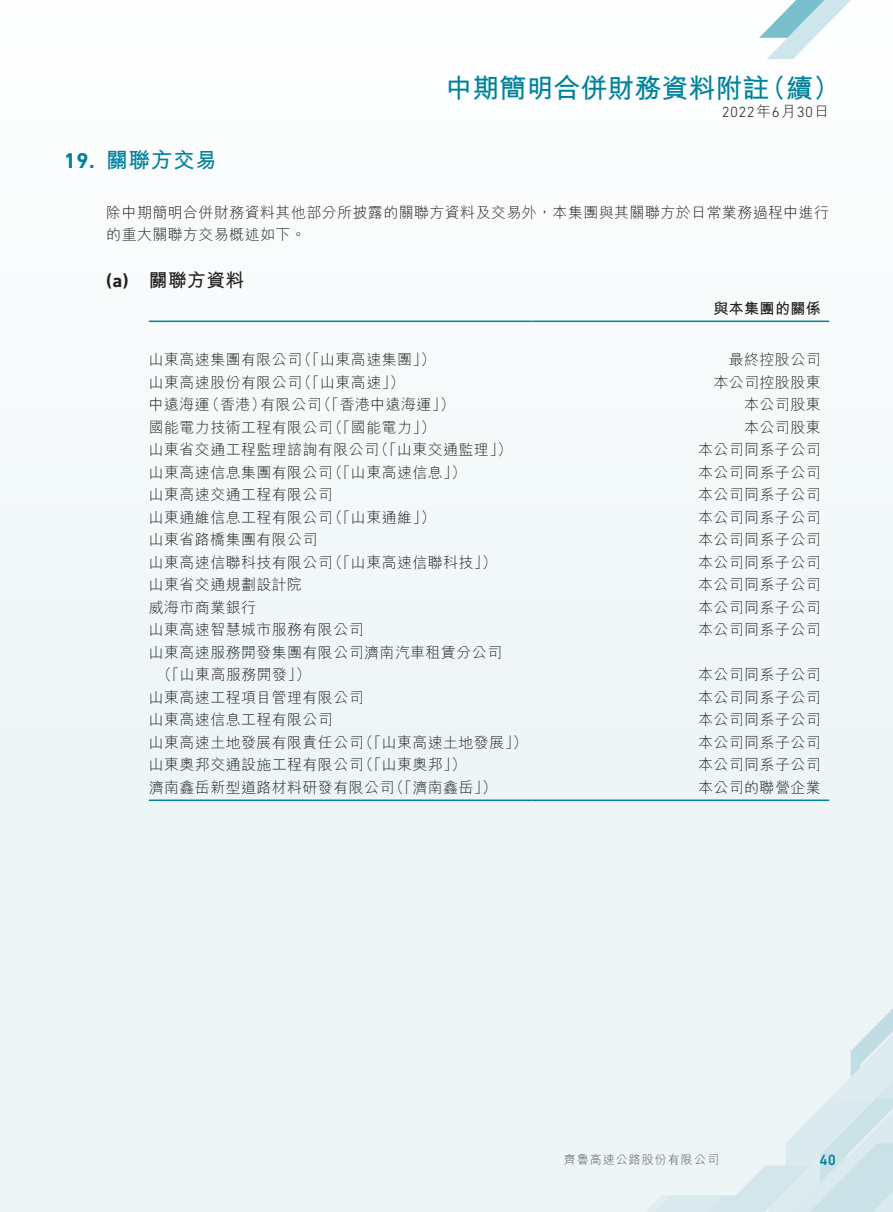
<style>
.page{position:relative;width:893px;height:1212px;background:#fff}
.page>*{position:absolute;margin:0;border:0;box-sizing:border-box;transform-origin:0 0}
.t1{font:700 27px "M Hei HK";color:#00829b}
.t2{font:700 21.75px "M Hei HK";letter-spacing:.025em;color:#00829b}
.t3{font:700 18.75px "M Hei HK";letter-spacing:.025em;color:#231f20}
.t4{font:300 15px/22.5px "M Hei HK";letter-spacing:.025em;color:#231f20}
.t5{font:300 15px "DIN Next LT Pro";letter-spacing:.025em;color:#231f20}
.t6{font:700 15px "M Hei HK";letter-spacing:.025em;color:#231f20}
.t7{font:500 15px "DIN Next LT Pro";color:#00829b}
.t8{font:300 12px "M Hei HK";letter-spacing:.085em;color:#57585a}
.s1{font-family:"M Hei HK"}
.s2{font-family:"DIN Next LT Pro"}
</style>
<div class="page">
<svg style="left:759px;top:0;width:92px;height:59px"></svg>
<hr style="left:149px;top:321px;width:382px;height:1px;background:#00829b">
<hr style="left:531px;top:321px;width:298px;height:1px;background:#00829b">
<hr style="left:149px;top:799px;width:382px;height:2px;background:#00829b">
<hr style="left:531px;top:799px;width:298px;height:2px;background:#00829b">
<h1 class="t1" style="left:446px;top:68px;width:396px">中期簡明合併財務資料附註（續）</h1>
<p class="t5" style="left:722px;top:103px;width:109px">2022<span class="s1">年</span>6<span class="s1">月</span>30<span class="s1">日</span></p>
<h2 class="t2" style="left:64px;top:144px;width:155px"><span class="s2">19.</span> 關聯方交易</h2>
<p class="t4" style="left:106px;top:201px;width:724px">除中期簡明合併財務資料其他部分所披露的關聯方資料及交易外，本集團與其關聯方於日常業務過程中進行的重大關聯方交易概述如下。</p>
<p class="t3" style="left:106px;top:266px;width:140px"><span class="s2">(a)</span> 關聯方資料</p>
<p class="t6" style="left:714px;top:297px;width:109px">與本集團的關係</p>
<p class="t4" style="left:149px;top:348px;width:288px">山東高速集團有限公司（「山東高速集團」）</p>
<p class="t4" style="left:729px;top:348px;width:93px">最終控股公司</p>
<p class="t4" style="left:149px;top:371px;width:257px">山東高速股份有限公司（「山東高速」）</p>
<p class="t4" style="left:713px;top:371px;width:109px">本公司控股股東</p>
<p class="t4" style="left:149px;top:393px;width:307px">中遠海運（香港）有限公司（「香港中遠海運」）</p>
<p class="t4" style="left:744px;top:393px;width:78px">本公司股東</p>
<p class="t4" style="left:149px;top:416px;width:288px">國能電力技術工程有限公司（「國能電力」）</p>
<p class="t4" style="left:744px;top:416px;width:78px">本公司股東</p>
<p class="t4" style="left:149px;top:438px;width:365px">山東省交通工程監理諮詢有限公司（「山東交通監理」）</p>
<p class="t4" style="left:698px;top:438px;width:124px">本公司同系子公司</p>
<p class="t4" style="left:149px;top:461px;width:319px">山東高速信息集團有限公司（「山東高速信息」）</p>
<p class="t4" style="left:698px;top:461px;width:124px">本公司同系子公司</p>
<p class="t4" style="left:149px;top:483px;width:186px">山東高速交通工程有限公司</p>
<p class="t4" style="left:698px;top:483px;width:124px">本公司同系子公司</p>
<p class="t4" style="left:149px;top:506px;width:288px">山東通維信息工程有限公司（「山東通維」）</p>
<p class="t4" style="left:698px;top:506px;width:124px">本公司同系子公司</p>
<p class="t4" style="left:149px;top:528px;width:170px">山東省路橋集團有限公司</p>
<p class="t4" style="left:698px;top:528px;width:124px">本公司同系子公司</p>
<p class="t4" style="left:149px;top:551px;width:349px">山東高速信聯科技有限公司（「山東高速信聯科技」）</p>
<p class="t4" style="left:698px;top:551px;width:124px">本公司同系子公司</p>
<p class="t4" style="left:149px;top:573px;width:155px">山東省交通規劃設計院</p>
<p class="t4" style="left:698px;top:573px;width:124px">本公司同系子公司</p>
<p class="t4" style="left:149px;top:596px;width:109px">威海市商業銀行</p>
<p class="t4" style="left:698px;top:596px;width:124px">本公司同系子公司</p>
<p class="t4" style="left:149px;top:618px;width:216px">山東高速智慧城市服務有限公司</p>
<p class="t4" style="left:698px;top:618px;width:124px">本公司同系子公司</p>
<p class="t4" style="left:157px;top:641px;width:347px;text-indent:-8px">山東高速服務開發集團有限公司濟南汽車租賃分公司（「山東高服務開發」）</p>
<p class="t4" style="left:698px;top:663px;width:124px">本公司同系子公司</p>
<p class="t4" style="left:149px;top:686px;width:216px">山東高速工程項目管理有限公司</p>
<p class="t4" style="left:698px;top:686px;width:124px">本公司同系子公司</p>
<p class="t4" style="left:149px;top:708px;width:186px">山東高速信息工程有限公司</p>
<p class="t4" style="left:698px;top:708px;width:124px">本公司同系子公司</p>
<p class="t4" style="left:149px;top:731px;width:380px">山東高速土地發展有限責任公司（「山東高速土地發展」）</p>
<p class="t4" style="left:698px;top:731px;width:124px">本公司同系子公司</p>
<p class="t4" style="left:149px;top:753px;width:319px">山東奧邦交通設施工程有限公司（「山東奧邦」）</p>
<p class="t4" style="left:698px;top:753px;width:124px">本公司同系子公司</p>
<p class="t4" style="left:149px;top:776px;width:349px">濟南鑫岳新型道路材料研發有限公司（「濟南鑫岳」）</p>
<p class="t4" style="left:698px;top:776px;width:124px">本公司的聯營企業</p>
<p class="t8" style="left:564px;top:1153px;width:157px">齊魯高速公路股份有限公司</p>
<p class="t7" style="left:820px;top:1152px;width:18px">40</p>
</div>
